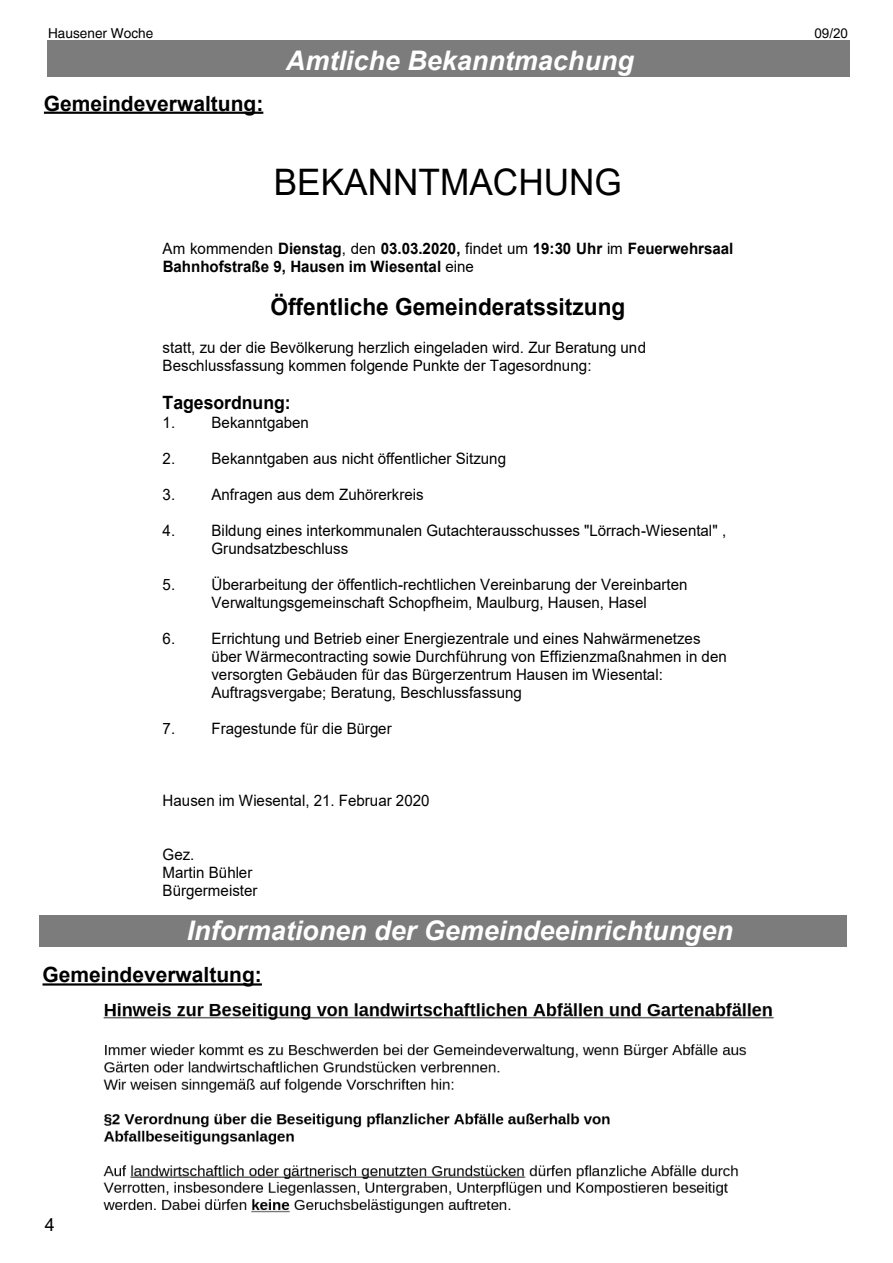
<style>
.page{position:relative;width:893px;height:1263px;background:#fff}
.page>*{position:absolute;margin:0;border:0;box-sizing:border-box;transform-origin:0 0}
.t1{font:36.45px "Arial";color:#000;scale:.96 1}
.t2{font:italic 700 27px "Arial";color:#fff}
.t3{font:700 23.55px "Arial";color:#000;scale:.96 1}
.t4{font:700 21px "Arial";color:#000}
.t5{font:700 18.3px "Arial";letter-spacing:-.005em;color:#000;scale:.96 1}
.t6{font:18px "Arial";color:#000}
.t7{font:15.6px/18px "Arial";color:#000;scale:.96 1}
.t8{font:700 15.6px/18px "Arial";color:#000;scale:.96 1}
.t9{font:13.65px "Helvetica";color:#000}
.t10{font:13.5px "Arial";color:#000}
.s1{font-weight:400}
</style>
<div class="page">
<div style="left:40px;top:915px;width:807px;height:31px;background:#7c7c7c"></div>
<hr style="left:44px;top:112px;width:219px;height:2px;background:#000">
<div style="left:47px;top:40px;width:803px;height:37px;background:#7c7c7c"></div>
<img style="left:103px;top:1003px;width:671px;height:210px">
<hr style="left:43px;top:983px;width:219px;height:2px;background:#000">
<p class="t9" style="left:48px;top:25px;width:107px">Hausener Woche</p>
<h3 class="t4" style="left:44px;top:88px;width:221px">Gemeindeverwaltung:</h3>
<h2 class="t2" style="left:286px;top:42px;width:350px">Amtliche Bekanntmachung</h2>
<h1 class="t1" style="left:274px;top:157px;width:364px">BEKANNTMACHUNG</h1>
<p class="t8" style="left:163px;top:239px;width:596px"><span class="s1">Am kommenden</span> Dienstag<span class="s1">, den</span> 03.03.2020, <span class="s1">findet um</span> 19:30 Uhr <span class="s1">im</span> Feuerwehrsaal<br>Bahnhofstraße 9, Hausen im Wiesental <span class="s1">eine</span></p>
<h3 class="t3" style="left:270px;top:290px;width:371px">Öffentliche Gemeinderatssitzung</h3>
<p class="t7" style="left:163px;top:338px;width:505px">statt, zu der die Bevölkerung herzlich eingeladen wird. Zur Beratung und<br>Beschlussfassung kommen folgende Punkte der Tagesordnung:</p>
<p class="t5" style="left:163px;top:390px;width:135px">Tagesordnung:</p>
<p class="t7" style="left:163px;top:413px;width:154px">1. Bekanntgaben</p>
<p class="t7" style="left:163px;top:449px;width:359px">2. Bekanntgaben aus nicht öffentlicher Sitzung</p>
<p class="t7" style="left:163px;top:485px;width:273px">3. Anfragen aus dem Zuhörerkreis</p>
<p class="t7" style="left:212px;top:521px;width:538px;text-indent:-49px">4. Bildung eines interkommunalen Gutachterausschusses "Lörrach-Wiesental" ,<br>Grundsatzbeschluss</p>
<p class="t7" style="left:163px;top:575px;width:548px;text-align:center">5. Überarbeitung der öffentlich-rechtlichen Vereinbarung der Vereinbarten<br>Verwaltungsgemeinschaft Schopfheim, Maulburg, Hausen, Hasel</p>
<p class="t7" style="left:212px;top:629px;width:538px;text-indent:-49px">6. Errichtung und Betrieb einer Energiezentrale und eines Nahwärmenetzes über Wärmecontracting sowie Durchführung von Effizienzmaßnahmen in den versorgten Gebäuden für das Bürgerzentrum Hausen im Wiesental:<br>Auftragsvergabe; Beratung, Beschlussfassung</p>
<p class="t7" style="left:163px;top:720px;width:240px">7. Fragestunde für die Bürger</p>
<p class="t7" style="left:163px;top:791px;width:279px">Hausen im Wiesental, 21. Februar 2020</p>
<p class="t7" style="left:163px;top:846px;width:100px">Gez.<br>Martin Bühler<br>Bürgermeister</p>
<h2 class="t2" style="left:187px;top:912px;width:548px">Informationen der Gemeindeeinrichtungen</h2>
<h3 class="t4" style="left:43px;top:960px;width:221px">Gemeindeverwaltung:</h3>
<p class="t10" style="left:814px;top:24px;width:35px">09/20</p>
<p class="t6" style="left:45px;top:1213px;width:12px">4</p>
</div>
